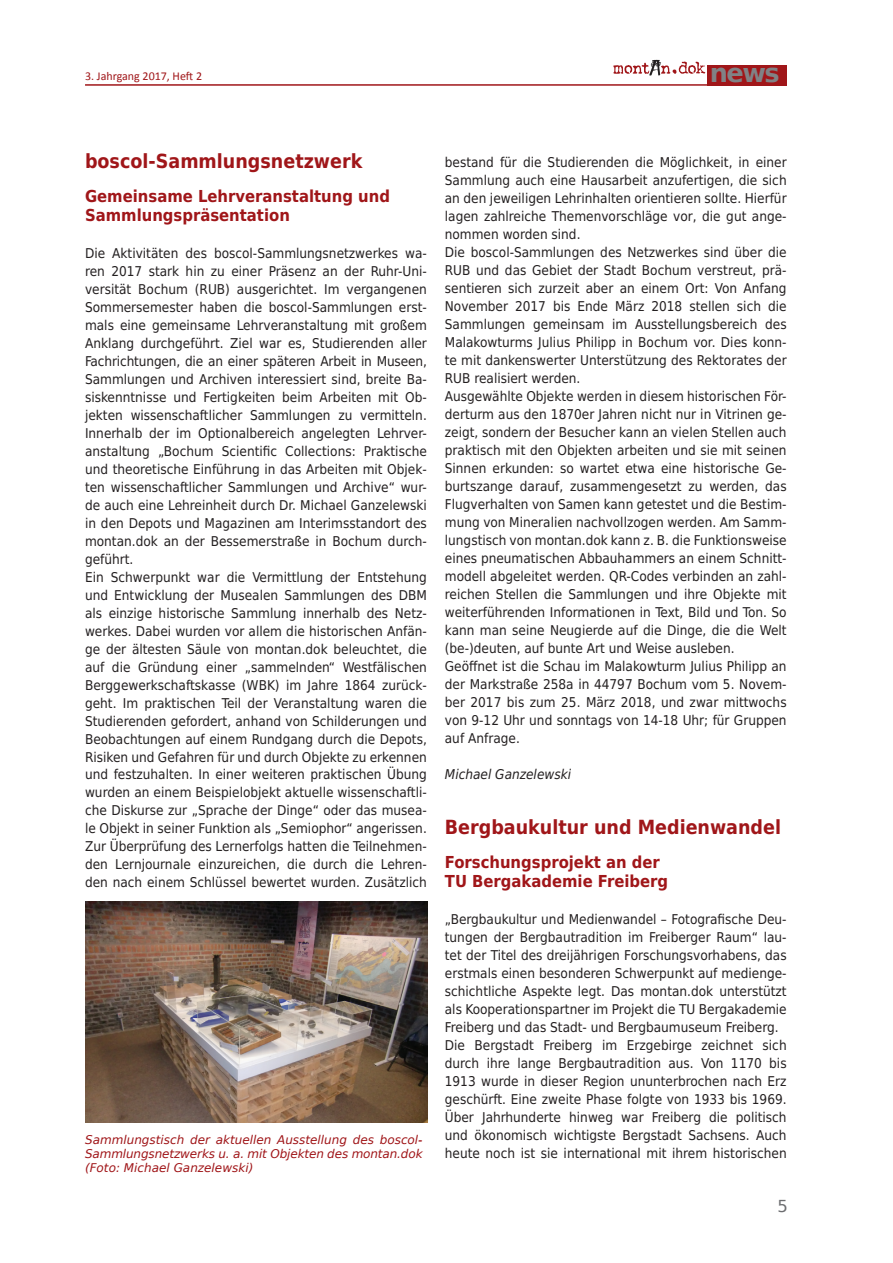
<style>
.page{position:relative;width:893px;height:1263px;background:#fff}
.page>*{position:absolute;margin:0;border:0;box-sizing:border-box;transform-origin:0 0}
.t1{font:700 25.65px "DejaVu Sans";color:#808285}
.t2{font:700 19.5px "DejaVu Sans Condensed";color:#a01619}
.t3{font:700 16.5px/19px "DejaVu Sans Condensed";color:#a01619}
.t4{font:16.5px "DejaVu Sans";color:#6c6d70}
.t5{font:13.5px/18px "DejaVu Sans Condensed";color:#231f20}
.t6{font:italic 13.5px "DejaVu Sans Condensed";color:#231f20}
.t7{font:italic 12px/13.8px "DejaVu Sans";letter-spacing:-.01em;color:#a01619;text-align:justify}
.t8{font:12px "Calibri";color:#a01619}
</style>
<div class="page">
<img style="left:649px;top:59px;width:12px;height:17px">
<svg style="left:613px;top:62px;width:92px;height:12px"></svg>
<div style="left:708px;top:65px;width:79px;height:21px;background:#a01619"></div>
<hr style="left:85px;top:84px;width:623px;height:2px;background:#a01619">
<img style="left:85px;top:902px;width:342px;height:220px">
<p class="t8" style="left:85px;top:68px;width:119px">3. Jahrgang 2017, Heft 2</p>
<h1 class="t1" style="left:710px;top:52px;width:71px">news</h1>
<h2 class="t2" style="left:85px;top:145px;width:279px">boscol-Sammlungsnetzwerk</h2>
<p class="t3" style="left:85px;top:186px;width:306px">Gemeinsame Lehrveranstaltung und<br>Sammlungspräsentation</p>
<p class="t5" style="left:85px;top:243px;width:343px">Die Aktivitäten des boscol-Sammlungsnetzwerkes wa&shy;ren 2017 stark hin zu einer Präsenz an der Ruhr-Uni&shy;versität Bochum (RUB) ausgerichtet. Im vergangenen Sommersemester haben die boscol-Sammlungen erst&shy;mals eine gemeinsame Lehrveranstaltung mit großem Anklang durchgeführt. Ziel war es, Studierenden aller Fachrichtungen, die an einer späteren Arbeit in Museen, Sammlungen und Archiven interessiert sind, breite Ba&shy;siskenntnisse und Fertigkeiten beim Arbeiten mit Ob&shy;jekten wissenschaftlicher Sammlungen zu vermitteln.<br>Innerhalb der im Optionalbereich angelegten Lehrver&shy;anstaltung „Bochum Scientific Collections: Praktische und theoretische Einführung in das Arbeiten mit Objek&shy;ten wissenschaftlicher Sammlungen und Archive“ wur&shy;de auch eine Lehreinheit durch Dr. Michael Ganzelewski in den Depots und Magazinen am Interimsstandort des montan.dok an der Bessemerstraße in Bochum durch&shy;geführt.<br>Ein Schwerpunkt war die Vermittlung der Entstehung und Entwicklung der Musealen Sammlungen des DBM als einzige historische Sammlung innerhalb des Netz&shy;werkes. Dabei wurden vor allem die historischen Anfän&shy;ge der ältesten Säule von montan.dok beleuchtet, die auf die Gründung einer „sammelnden“ Westfälischen Berggewerkschaftskasse (WBK) im Jahre 1864 zurück&shy;geht. Im praktischen Teil der Veranstaltung waren die Studierenden gefordert, anhand von Schilderungen und Beobachtungen auf einem Rundgang durch die Depots, Risiken und Gefahren für und durch Objekte zu erkennen und festzuhalten. In einer weiteren praktischen Übung wurden an einem Beispielobjekt aktuelle wissenschaftli&shy;che Diskurse zur „Sprache der Dinge“ oder das musea&shy;le Objekt in seiner Funktion als „Semiophor“ angerissen.<br>Zur Überprüfung des Lernerfolgs hatten die Teilnehmen&shy;den Lernjournale einzureichen, die durch die Lehren&shy;den nach einem Schlüssel bewertet wurden. Zusätzlich</p>
<p class="t7" style="left:85px;top:1133px;width:339px">Sammlungstisch der aktuellen Ausstellung des boscol-Sammlungsnetzwerks u. a. mit Objekten des montan.dok (Foto: Michael Ganzelewski)</p>
<p class="t5" style="left:445px;top:153px;width:343px">bestand für die Studierenden die Möglichkeit, in einer Sammlung auch eine Hausarbeit anzufertigen, die sich an den jeweiligen Lehrinhalten orientieren sollte. Hierfür lagen zahlreiche Themenvorschläge vor, die gut ange&shy;nommen worden sind.<br>Die boscol-Sammlungen des Netzwerkes sind über die RUB und das Gebiet der Stadt Bochum verstreut, prä&shy;sentieren sich zurzeit aber an einem Ort: Von Anfang November 2017 bis Ende März 2018 stellen sich die Sammlungen gemeinsam im Ausstellungsbereich des Malakowturms Julius Philipp in Bochum vor. Dies konn&shy;te mit dankenswerter Unterstützung des Rektorates der RUB realisiert werden.<br>Ausgewählte Objekte werden in diesem historischen För&shy;derturm aus den 1870er Jahren nicht nur in Vitrinen ge&shy;zeigt, sondern der Besucher kann an vielen Stellen auch praktisch mit den Objekten arbeiten und sie mit seinen Sinnen erkunden: so wartet etwa eine historische Ge&shy;burtszange darauf, zusammengesetzt zu werden, das Flugverhalten von Samen kann getestet und die Bestim&shy;mung von Mineralien nachvollzogen werden. Am Samm&shy;lungstisch von montan.dok kann z. B. die Funktionsweise eines pneumatischen Abbauhammers an einem Schnitt&shy;modell abgeleitet werden. QR-Codes verbinden an zahl&shy;reichen Stellen die Sammlungen und ihre Objekte mit weiterführenden Informationen in Text, Bild und Ton. So kann man seine Neugierde auf die Dinge, die die Welt (be-)deuten, auf bunte Art und Weise ausleben.<br>Geöffnet ist die Schau im Malakowturm Julius Philipp an der Markstraße 258a in 44797 Bochum vom 5. Novem&shy;ber 2017 bis zum 25. März 2018, und zwar mittwochs von 9-12 Uhr und sonntags von 14-18 Uhr; für Gruppen auf Anfrage.</p>
<p class="t6" style="left:445px;top:765px;width:128px">Michael Ganzelewski</p>
<h2 class="t2" style="left:445px;top:811px;width:338px">Bergbaukultur und Medienwandel</h2>
<p class="t3" style="left:445px;top:852px;width:225px">Forschungsprojekt an der<br>TU Bergakademie Freiberg</p>
<p class="t5" style="left:445px;top:909px;width:343px">„Bergbaukultur und Medienwandel – Fotografische Deu&shy;tungen der Bergbautradition im Freiberger Raum“ lau&shy;tet der Titel des dreijährigen Forschungsvorhabens, das erstmals einen besonderen Schwerpunkt auf medienge&shy;schichtliche Aspekte legt. Das montan.dok unterstützt als Kooperationspartner im Projekt die TU Bergakademie Freiberg und das Stadt- und Bergbaumuseum Freiberg.<br>Die Bergstadt Freiberg im Erzgebirge zeichnet sich durch ihre lange Bergbautradition aus. Von 1170 bis 1913 wurde in dieser Region ununterbrochen nach Erz geschürft. Eine zweite Phase folgte von 1933 bis 1969.<br>Über Jahrhunderte hinweg war Freiberg die politisch und ökonomisch wichtigste Bergstadt Sachsens. Auch heute noch ist sie international mit ihrem historischen</p>
<p class="t4" style="left:778px;top:1191px;width:12px">5</p>
</div>
